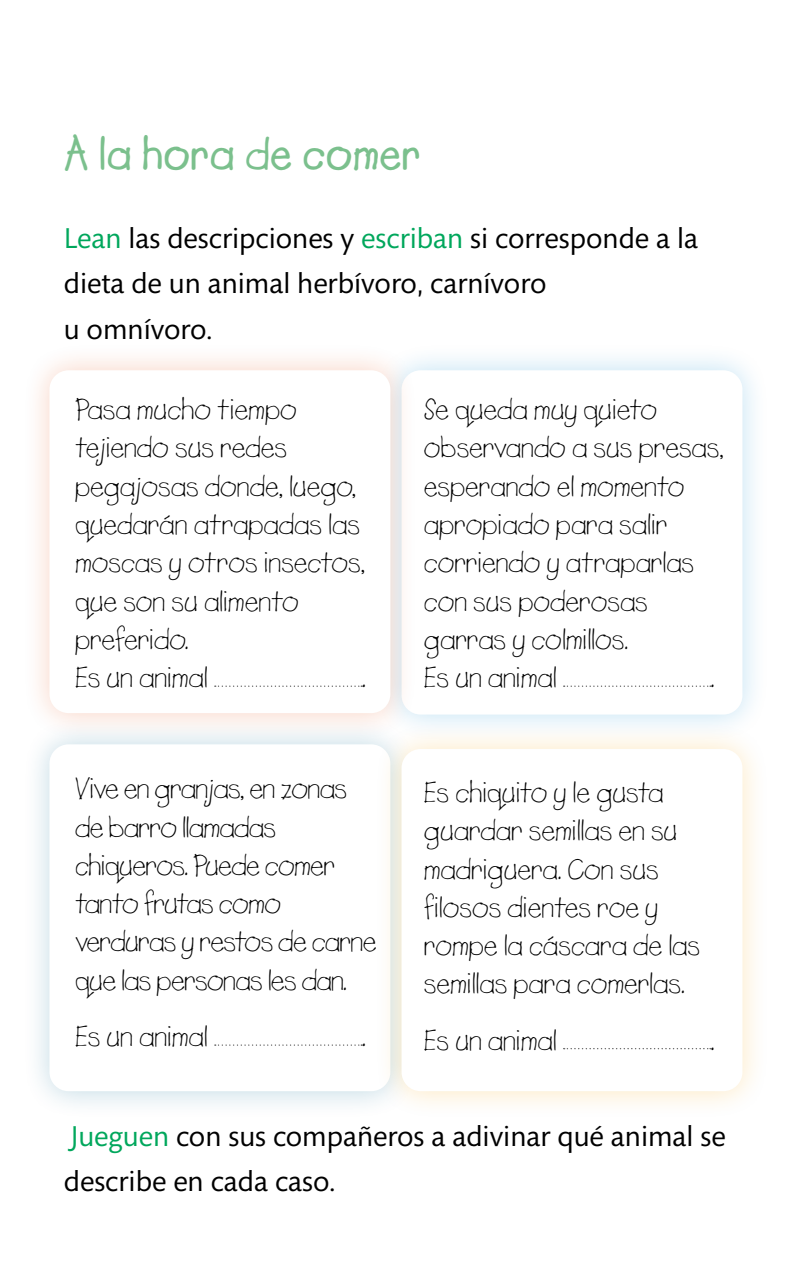
<style>
.page{position:relative;width:798px;height:1276px;background:#fff}
.page>*{position:absolute;margin:0;border:0;box-sizing:border-box;transform-origin:0 0}
.titulos{font:47.25px "Lemonade ICG Bold";color:#7bc08d}
.consigna{font:29.25px/38.2px "Lemonade ICG";color:#000}
.consigna-2{font:29.25px/45px "Mundo Sans Std";color:#000}
.consigna-3{font:29.25px/38.2px "Lemonade ICG";letter-spacing:-.02em;color:#000}
.s1{color:#00a75c}
</style>
<div class="page">
<div style="left:373px;top:342px;width:397px;height:400px;background:#008ad2;opacity:.25"></div>
<div style="left:401px;top:370px;width:341px;height:344px;background:#fff;border-radius:19px"></div>
<div style="left:22px;top:342px;width:396px;height:399px;background:#e84e0e;opacity:.25"></div>
<div style="left:49px;top:370px;width:341px;height:343px;background:#fff;border-radius:19px"></div>
<div style="left:22px;top:716px;width:396px;height:403px;background:#006891;opacity:.25"></div>
<div style="left:49px;top:744px;width:341px;height:347px;background:#fff;border-radius:19px"></div>
<div style="left:373px;top:721px;width:397px;height:398px;background:#f7a500;opacity:.25"></div>
<div style="left:401px;top:749px;width:341px;height:342px;background:#fff;border-radius:19px"></div>
<hr style="left:212px;top:683px;width:153px;height:4px;background:#000;opacity:.3">
<hr style="left:212px;top:1042px;width:153px;height:4px;background:#000;opacity:.3">
<hr style="left:561px;top:683px;width:153px;height:4px;background:#000;opacity:.3">
<hr style="left:561px;top:1046px;width:153px;height:4px;background:#000;opacity:.3">
<p class="titulos" style="left:64px;top:125px;width:358px">A la hora de comer</p>
<p class="consigna-2" style="left:64px;top:217px;width:635px"><span class="s1">Lean</span> las descripciones y <span class="s1">escriban</span> si corresponde a la dieta de un animal herbívoro, carnívoro<br>u omnívoro.</p>
<p class="consigna" style="left:75px;top:390px;width:291px">Pasa mucho tiempo tejiendo sus redes pegajosas donde, luego, quedarán atrapadas las moscas y otros insectos, que son su alimento preferido.</p>
<p class="consigna" style="left:75px;top:658px;width:134px">Es un animal</p>
<p class="consigna" style="left:362px;top:658px;width:5px">.</p>
<p class="consigna-3" style="left:75px;top:769px;width:303px">Vive en granjas, en zonas de barro llamadas chiqueros. Puede comer tanto frutas como verduras y restos de carne que las personas les dan.</p>
<p class="consigna" style="left:75px;top:1017px;width:134px">Es un animal</p>
<p class="consigna" style="left:362px;top:1017px;width:5px">.</p>
<p class="consigna" style="left:423px;top:390px;width:301px">Se queda muy quieto observando a sus presas, esperando el momento apropiado para salir corriendo y atraparlas con sus poderosas garras y colmillos.</p>
<p class="consigna" style="left:423px;top:658px;width:134px">Es un animal</p>
<p class="consigna" style="left:710px;top:658px;width:5px">.</p>
<p class="consigna" style="left:423px;top:773px;width:277px">Es chiquito y le gusta guardar semillas en su madriguera. Con sus filosos dientes roe y rompe la cáscara de las semillas para comerlas.</p>
<p class="consigna" style="left:423px;top:1021px;width:134px">Es un animal</p>
<p class="consigna" style="left:710px;top:1021px;width:5px">.</p>
<p class="consigna-2" style="left:64px;top:1114px;width:663px"><span class="s1">Jueguen</span> con sus compañeros a adivinar qué animal se describe en cada caso.</p>
</div>
